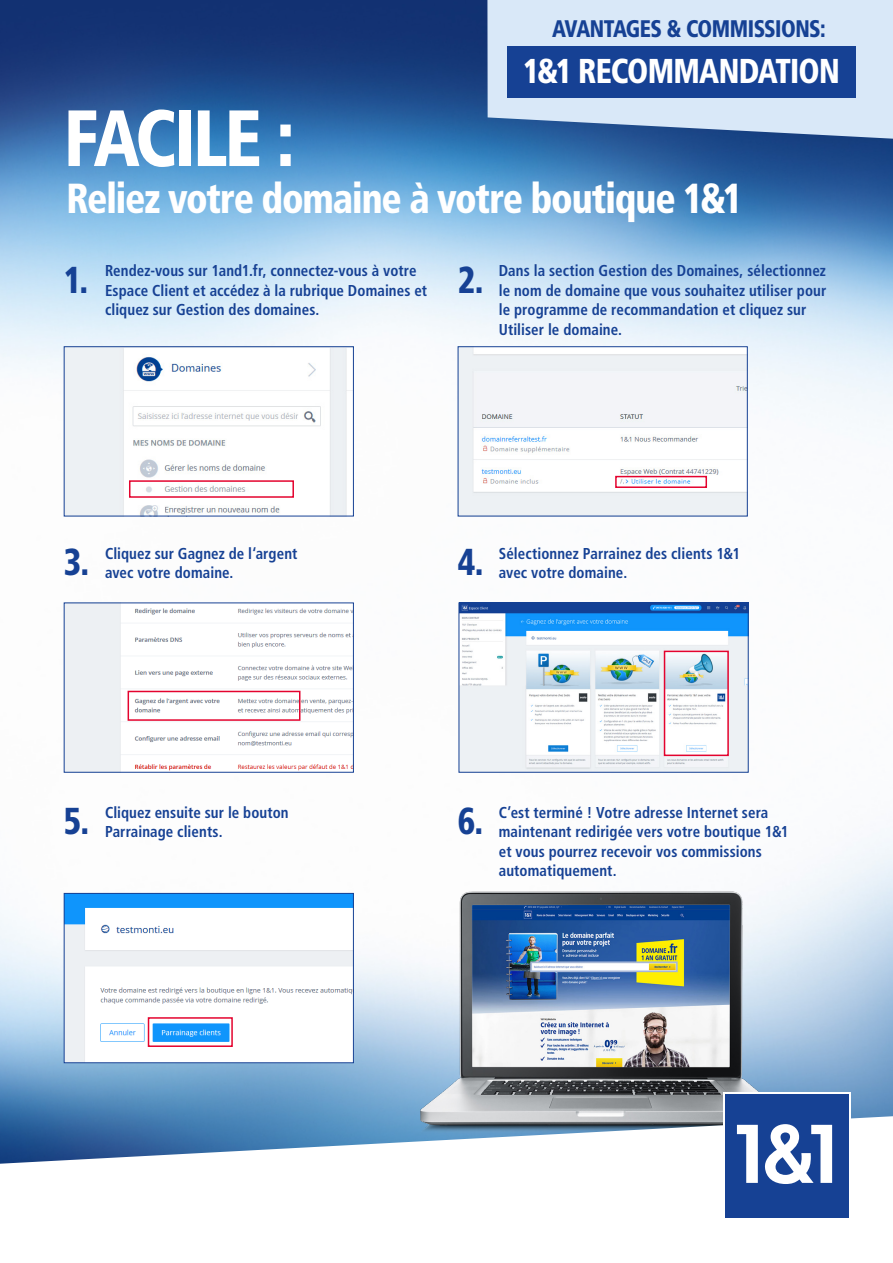
<style>
.page{position:relative;width:893px;height:1263px;background:#fff}
.page>*{position:absolute;margin:0;border:0;box-sizing:border-box;transform-origin:0 0}
.t1{font:900 condensed 79.65px "Frutiger LT Pro";letter-spacing:-.04em;color:#fff;scale:.9 1}
.t2{font:900 condensed 42px "Frutiger LT Pro";letter-spacing:-.03em;color:#fff;scale:.9 1}
.t3{font:900 condensed 37.5px "Frutiger LT Pro";color:#164194;scale:.9 1}
.t4{font:900 condensed 34.5px "Frutiger LT Pro";letter-spacing:-.03em;color:#fff;scale:.9 1}
.t5{font:900 condensed 24px "Frutiger LT Pro";letter-spacing:-.025em;color:#164194;scale:.9 1}
.t6{font:700 condensed 15.75px/19.5px "Frutiger LT Pro";letter-spacing:.005em;color:#164194;scale:.95 1}
</style>
<div class="page">
<img style="left:0;top:0;width:893px;height:1116px">
<img style="left:460px;top:348px;width:286px;height:166px">
<div style="left:458px;top:346px;width:290px;height:170px;border:1px solid #164194"></div>
<img style="left:461px;top:604px;width:286px;height:167px">
<div style="left:459px;top:602px;width:290px;height:171px;border:1px solid #164194"></div>
<img style="left:66px;top:348px;width:286px;height:166px">
<div style="left:64px;top:346px;width:290px;height:170px;border:1px solid #164194"></div>
<img style="left:66px;top:604px;width:286px;height:167px">
<div style="left:64px;top:602px;width:290px;height:171px;border:1px solid #164194"></div>
<svg style="left:487px;top:0;width:406px;height:139px;background:#c1d4eb"></svg>
<div style="left:507px;top:46px;width:349px;height:51px;background:#164194"></div>
<img style="left:421px;top:876px;width:378px;height:240px">
<svg style="left:0;top:1116px;width:893px;height:48px"></svg>
<div style="left:723px;top:1092px;width:128px;height:128px;background:linear-gradient(to right,#fff,#fff)"></div>
<div style="left:725px;top:1094px;width:123px;height:124px;background:#164194"></div>
<svg style="left:737px;top:1125px;width:21px;height:58px"></svg>
<svg style="left:765px;top:1124px;width:67px;height:60px"></svg>
<div style="left:129px;top:480px;width:165px;height:18px;border:2px solid #e4032e"></div>
<div style="left:615px;top:476px;width:92px;height:12px;border:2px solid #e4032e"></div>
<div style="left:128px;top:691px;width:172px;height:30px;border:2px solid #e4032e"></div>
<div style="left:664px;top:651px;width:65px;height:105px;border:2px solid #e4032e"></div>
<img style="left:66px;top:895px;width:286px;height:166px">
<div style="left:64px;top:893px;width:290px;height:170px;border:1px solid #164194"></div>
<div style="left:148px;top:1017px;width:85px;height:30px;border:2px solid #e4032e"></div>
<h3 class="t5" style="left:552px;top:14px;width:305px">AVANTAGES &amp; COMMISSIONS:</h3>
<h3 class="t4" style="left:523px;top:50px;width:353px">1&amp;1 RECOMMANDATION</h3>
<h1 class="t1" style="left:64px;top:90px;width:258px">FACILE :</h1>
<h2 class="t2" style="left:67px;top:173px;width:753px">Reliez votre domaine à votre boutique 1&amp;1</h2>
<h3 class="t3" style="left:64px;top:257px;width:28px">1.</h3>
<p class="t6" style="left:105px;top:261px;width:341px">Rendez-vous sur 1and1.fr, connectez-vous à votre<br>Espace Client et accédez à la rubrique Domaines et cliquez sur Gestion des domaines.</p>
<h3 class="t3" style="left:458px;top:257px;width:30px">2.</h3>
<p class="t6" style="left:499px;top:261px;width:346px">Dans la section Gestion des Domaines, sélectionnez le nom de domaine que vous souhaitez utiliser pour le programme de recommandation et cliquez sur Utiliser le domaine.</p>
<h3 class="t3" style="left:64px;top:540px;width:30px">3.</h3>
<p class="t6" style="left:105px;top:544px;width:204px">Cliquez sur Gagnez de l‘argent avec votre domaine.</p>
<h3 class="t3" style="left:458px;top:540px;width:30px">4.</h3>
<p class="t6" style="left:499px;top:544px;width:255px">Sélectionnez Parrainez des clients 1&amp;1 avec votre domaine.</p>
<h3 class="t3" style="left:64px;top:798px;width:30px">5.</h3>
<p class="t6" style="left:105px;top:802px;width:195px">Cliquez ensuite sur le bouton</p>
<p class="t6" style="left:105px;top:822px;width:125px">Parrainage clients.</p>
<h3 class="t3" style="left:458px;top:798px;width:30px">6.</h3>
<p class="t6" style="left:499px;top:802px;width:307px">C’est terminé ! Votre adresse Internet sera maintenant redirigée vers votre boutique 1&amp;1 et vous pourrez recevoir vos commissions automatiquement.</p>
</div>
